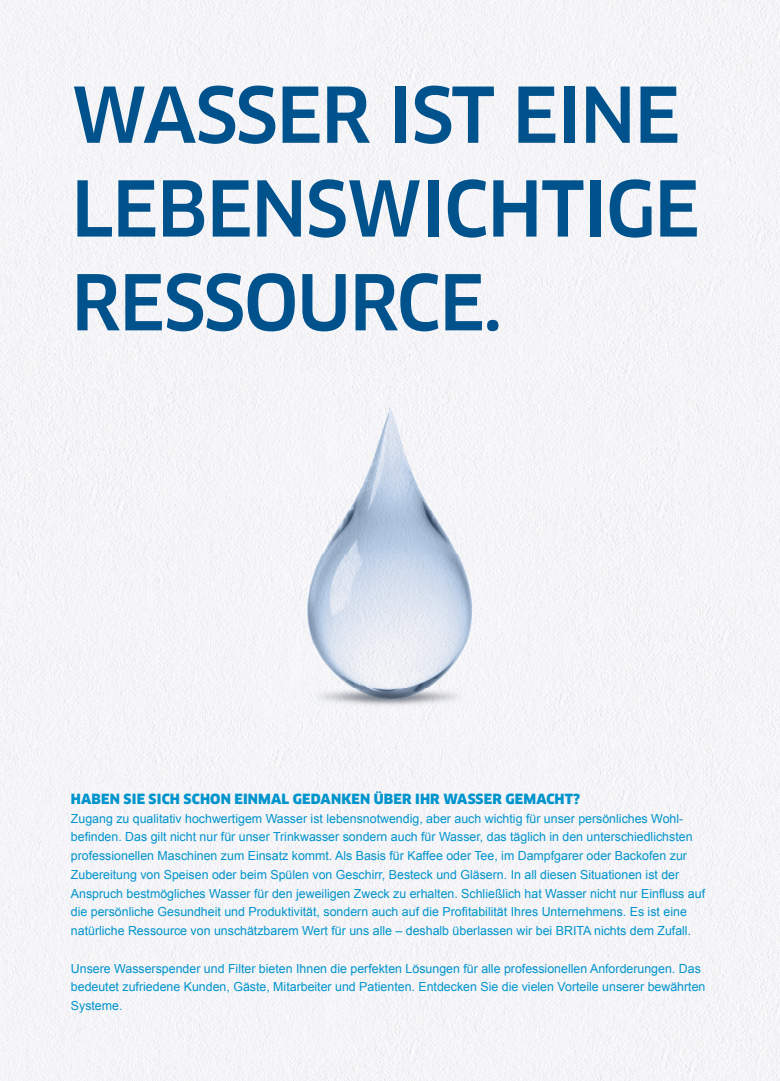
<style>
.page{position:relative;width:780px;height:1081px;background:#f5f4f8}
.page>*{position:absolute;margin:0;border:0;box-sizing:border-box;transform-origin:0 0}
.t1{font:500 75px/93.8px "Clan Pro";letter-spacing:-.02em;color:#00528d}
.t2{font:900 13.75px "Clan Pro";letter-spacing:.01em;color:#0094cd}
.t3{font:12.5px/18.8px "Arial";color:#0094cd}
</style>
<div class="page">
<img style="left:259px;top:377px;width:261px;height:356px">
<h1 class="t1" style="left:71px;top:69px;width:630px">WASSER IST EINE<br>LEBENSWICHTIGE<br>RESSOURCE.</h1>
<p class="t2" style="left:71px;top:790px;width:510px">HABEN SIE SICH SCHON EINMAL GEDANKEN ÜBER IHR WASSER GEMACHT?</p>
<p class="t3" style="left:71px;top:809px;width:635px">Zugang zu qualitativ hochwertigem Wasser ist lebensnotwendig, aber auch wichtig für unser persönliches Wohl&shy;befinden. Das gilt nicht nur für unser Trinkwasser sondern auch für Wasser, das täglich in den unterschiedlichsten professionellen Maschinen zum Einsatz kommt. Als Basis für Kaffee oder Tee, im Dampfgarer oder Backofen zur Zubereitung von Speisen oder beim Spülen von Geschirr, Besteck und Gläsern. In all diesen Situationen ist der Anspruch bestmögliches Wasser für den jeweiligen Zweck zu erhalten. Schließlich hat Wasser nicht nur Einfluss auf die persönliche Gesundheit und Produktivität, sondern auch auf die Profitabilität Ihres Unternehmens. Es ist eine natürliche Ressource von unschätzbarem Wert für uns alle – deshalb überlassen wir bei BRITA nichts dem Zufall.</p>
<p class="t3" style="left:71px;top:959px;width:636px">Unsere Wasserspender und Filter bieten Ihnen die perfekten Lösungen für alle professionellen Anforderungen. Das bedeutet zufriedene Kunden, Gäste, Mitarbeiter und Patienten. Entdecken Sie die vielen Vorteile unserer bewährten<br>Systeme.</p>
</div>
